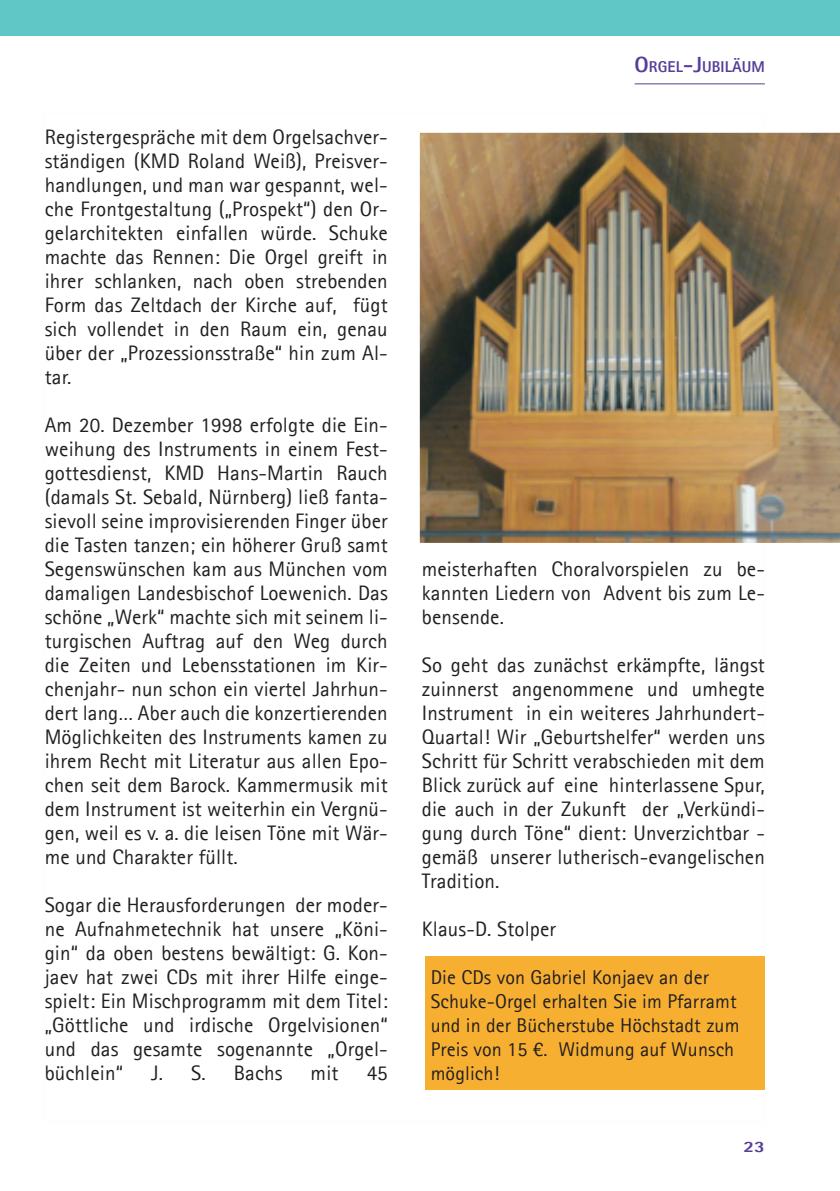
<style>
.page{position:relative;width:840px;height:1191px;background:#fff}
.page>*{position:absolute;margin:0;border:0;box-sizing:border-box;transform-origin:0 0}
.t1{font:21px/24px "Agfa Rotis Sans Serif";letter-spacing:.005em;color:#231f20;text-align:justify}
.t2{font:20px/24px "Agfa Rotis Sans Serif";letter-spacing:.005em;color:#231f20}
.t3{font:800 16px "Agfa Rotis Sans Serif";color:#573e99;scale:1.2 1}
.t4{font:800 15.8px "Agfa Rotis Sans Serif";letter-spacing:.005em;color:#573e99}
.s1{font-size:22px}
</style>
<div class="page">
<hr style="left:634px;top:83px;width:130px;height:1px;background:#573e99">
<div style="left:0;top:0;width:839px;height:36px;background:#61c6c6"></div>
<img style="left:418px;top:131px;width:421px;height:412px">
<div style="left:425px;top:956px;width:339px;height:134px;background:#f7af31"></div>
<p class="t1" style="left:45px;top:126px;width:344px">Registergespräche mit dem Orgelsachver&shy;ständigen (KMD Roland Weiß), Preisver&shy;handlungen, und man war gespannt, wel&shy;che Frontgestaltung („Prospekt“) den Or&shy;gelarchitekten einfallen würde. Schuke machte das Rennen: Die Orgel greift in ihrer schlanken, nach oben strebenden Form das Zeltdach der Kirche auf, fügt sich vollendet in den Raum ein, genau über der „Prozessionsstraße“ hin zum Al&shy;tar.</p>
<p class="t1" style="left:45px;top:414px;width:344px">Am 20. Dezember 1998 erfolgte die Ein&shy;weihung des Instruments in einem Fest&shy;gottesdienst, KMD Hans-Martin Rauch (damals St. Sebald, Nürnberg) ließ fanta&shy;sievoll seine improvisierenden Finger über die Tasten tanzen; ein höherer Gruß samt Segenswünschen kam aus München vom damaligen Landesbischof Loewenich. Das schöne „Werk“ machte sich mit seinem li&shy;turgischen Auftrag auf den Weg durch die Zeiten und Lebensstationen im Kir&shy;chenjahr- nun schon ein viertel Jahrhun&shy;dert lang… Aber auch die konzertierenden Möglichkeiten des Instruments kamen zu ihrem Recht mit Literatur aus allen Epo&shy;chen seit dem Barock. Kammermusik mit dem Instrument ist weiterhin ein Vergnü&shy;gen, weil es v. a. die leisen Töne mit Wär&shy;me und Charakter füllt.</p>
<p class="t1" style="left:45px;top:894px;width:344px">Sogar die Herausforderungen der moder&shy;ne Aufnahmetechnik hat unsere „Köni&shy;gin“ da oben bestens bewältigt: G. Kon&shy;jaev hat zwei CDs mit ihrer Hilfe einge&shy;spielt: Ein Mischprogramm mit dem Titel: „Göttliche und irdische Orgelvisionen“ und das gesamte sogenannte „Orgel&shy;büchlein“</p>
<p class="t1" style="left:151px;top:1062px;width:56px">J. S.</p>
<p class="t1" style="left:234px;top:1062px;width:50px">Bachs</p>
<p class="t1" style="left:310px;top:1062px;width:29px">mit</p>
<p class="t1" style="left:366px;top:1062px;width:23px">45</p>
<p class="t4" style="left:634px;top:61px;width:132px"><span class="s1">O</span>RGEL<span class="s1">-J</span>UBILÄUM</p>
<p class="t1" style="left:421px;top:558px;width:344px">meisterhaften Choralvorspielen zu be&shy;kannten Liedern von Advent bis zum Le&shy;bensende.</p>
<p class="t1" style="left:421px;top:654px;width:344px">So geht das zunächst erkämpfte, längst zuinnerst angenommene und umhegte Instrument in ein weiteres Jahrhundert-Quartal! Wir „Geburtshelfer“ werden uns Schritt für Schritt verabschieden mit dem Blick zurück auf eine hinterlassene Spur, die auch in der Zukunft der „Verkündi&shy;gung durch Töne“ dient: Unverzichtbar - gemäß unserer lutherisch-evangelischen Tradition.</p>
<p class="t1" style="left:421px;top:918px;width:136px">Klaus-D. Stolper</p>
<p class="t2" style="left:430px;top:966px;width:310px">Die CDs von Gabriel Konjaev an der<br>Schuke-Orgel erhalten Sie im Pfarramt und in der Bücherstube Höchstadt zum<br>Preis von 15 €. Widmung auf Wunsch möglich!</p>
<p class="t3" style="left:743px;top:1141px;width:19px">23</p>
</div>
